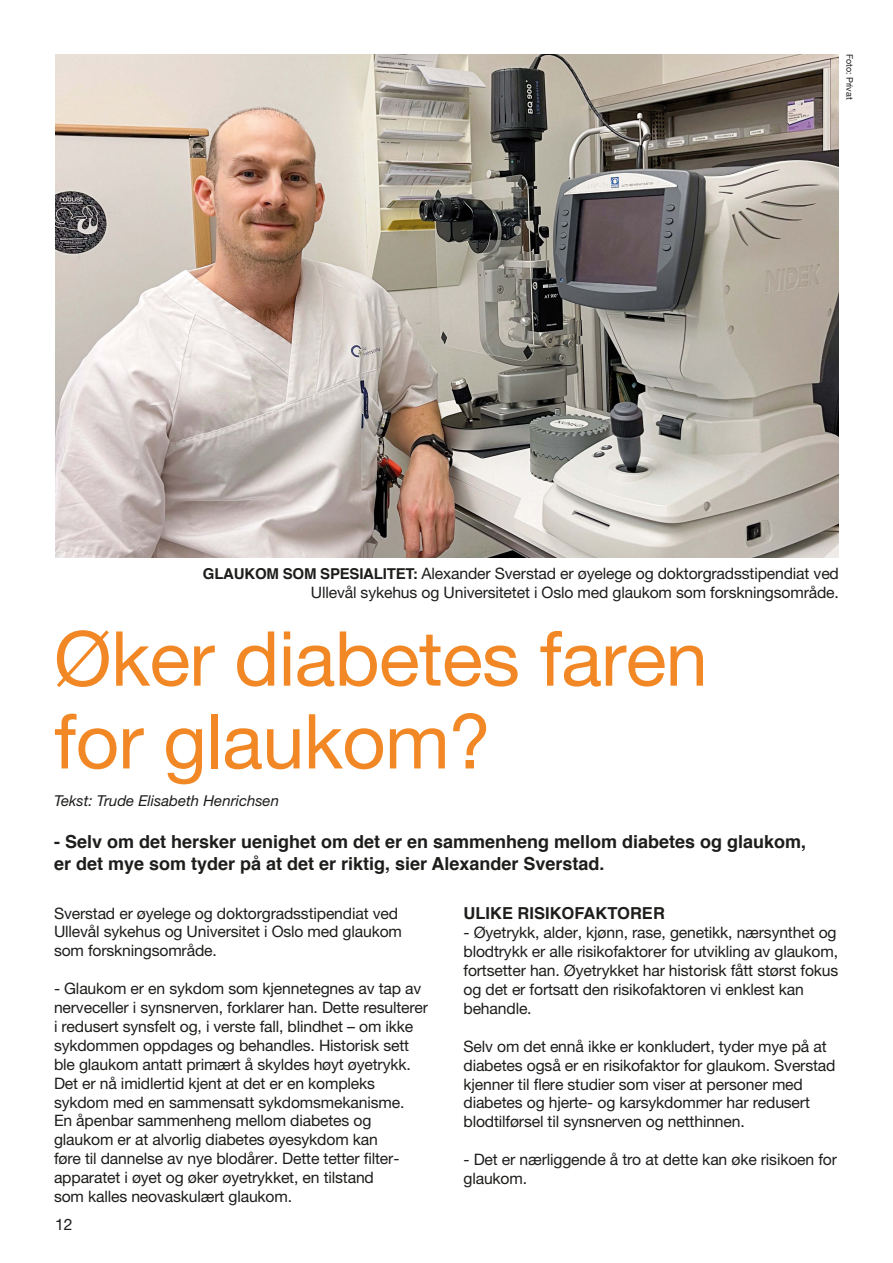
<style>
.page{position:relative;width:893px;height:1263px;background:#fff}
.page>*{position:absolute;margin:0;border:0;box-sizing:border-box;transform-origin:0 0}
.Brødtekst_uten_innry{font:75.9px/82.8px "Helvetica Neue LT Pro";letter-spacing:-.01em;color:#f18825}
.Ingress{font:700 18px/21.6px "Helvetica";color:#1d1d1b}
.Mellomtittel{font:700 16.5px "Helvetica";color:#1d1d1b}
.Brødtekst_uten_innry-2{font:15.75px/18.9px "Helvetica Neue LT Pro";letter-spacing:-.01em;color:#1d1d1b}
.Byline{font:italic 15px "Helvetica Neue LT Std";color:#1d1d1b}
.Brødtekst_uten_innry-3{font:9px "Helvetica Neue LT Pro";letter-spacing:-.01em;color:#1d1d1b}
.s1{font-family:"Helvetica";font-weight:700;font-size:15px}
</style>
<div class="page">
<img style="left:55px;top:54px;width:784px;height:503px">
<p class="Brødtekst_uten_innry-3" style="left:855px;top:54px;width:47px;rotate:90deg">Foto: Privat</p>
<p class="Brødtekst_uten_innry-2" style="left:203px;top:564px;width:638px;text-align:right"><span class="s1">GLAUKOM SOM SPESIALITET:</span> Alexander Sverstad er øyelege og doktorgradsstipendiat ved<br>Ullevål sykehus og Universitetet i Oslo med glaukom som forskningsområde.</p>
<p class="Brødtekst_uten_innry" style="left:54px;top:616px;width:655px">Øker diabetes faren for glaukom?</p>
<p class="Byline" style="left:54px;top:791px;width:227px">Tekst: Trude Elisabeth Henrichsen</p>
<p class="Ingress" style="left:54px;top:831px;width:754px">- Selv om det hersker uenighet om det er en sammenheng mellom diabetes og glaukom, er det mye som tyder på at det er riktig, sier Alexander Sverstad.</p>
<p class="Brødtekst_uten_innry-2" style="left:54px;top:903px;width:350px">Sverstad er øyelege og doktorgradsstipendiat ved<br>Ullevål sykehus og Universitet i Oslo med glaukom som forskningsområde.</p>
<p class="Brødtekst_uten_innry-2" style="left:54px;top:979px;width:376px">- Glaukom er en sykdom som kjennetegnes av tap av nerveceller i synsnerven, forklarer han. Dette resulterer i redusert synsfelt og, i verste fall, blindhet – om ikke sykdommen oppdages og behandles. Historisk sett ble glaukom antatt primært å skyldes høyt øyetrykk.<br>Det er nå imidlertid kjent at det er en kompleks sykdom med en sammensatt sykdomsmekanisme.</p>
<p class="Brødtekst_uten_innry-2" style="left:54px;top:1111px;width:347px">En åpenbar sammenheng mellom diabetes og glaukom er at alvorlig diabetes øyesykdom kan føre til dannelse av nye blodårer. Dette tetter filter&shy;apparatet i øyet og øker øyetrykket, en tilstand som kalles neovaskulært glaukom.</p>
<p class="Mellomtittel" style="left:463px;top:900px;width:203px">ULIKE RISIKOFAKTORER</p>
<p class="Brødtekst_uten_innry-2" style="left:463px;top:923px;width:376px">- Øyetrykk, alder, kjønn, rase, genetikk, nærsynthet og blodtrykk er alle risikofaktorer for utvikling av glaukom, fortsetter han. Øyetrykket har historisk fått størst fokus og det er fortsatt den risikofaktoren vi enklest kan behandle.</p>
<p class="Brødtekst_uten_innry-2" style="left:463px;top:1036px;width:374px">Selv om det ennå ikke er konkludert, tyder mye på at diabetes også er en risikofaktor for glaukom. Sverstad kjenner til flere studier som viser at personer med diabetes og hjerte- og karsykdommer har redusert blodtilførsel til synsnerven og netthinnen.</p>
<p class="Brødtekst_uten_innry-2" style="left:463px;top:1150px;width:375px">- Det er nærliggende å tro at dette kan øke risikoen for glaukom.</p>
<p class="Brødtekst_uten_innry-2" style="left:55px;top:1214px;width:19px">12</p>
</div>
